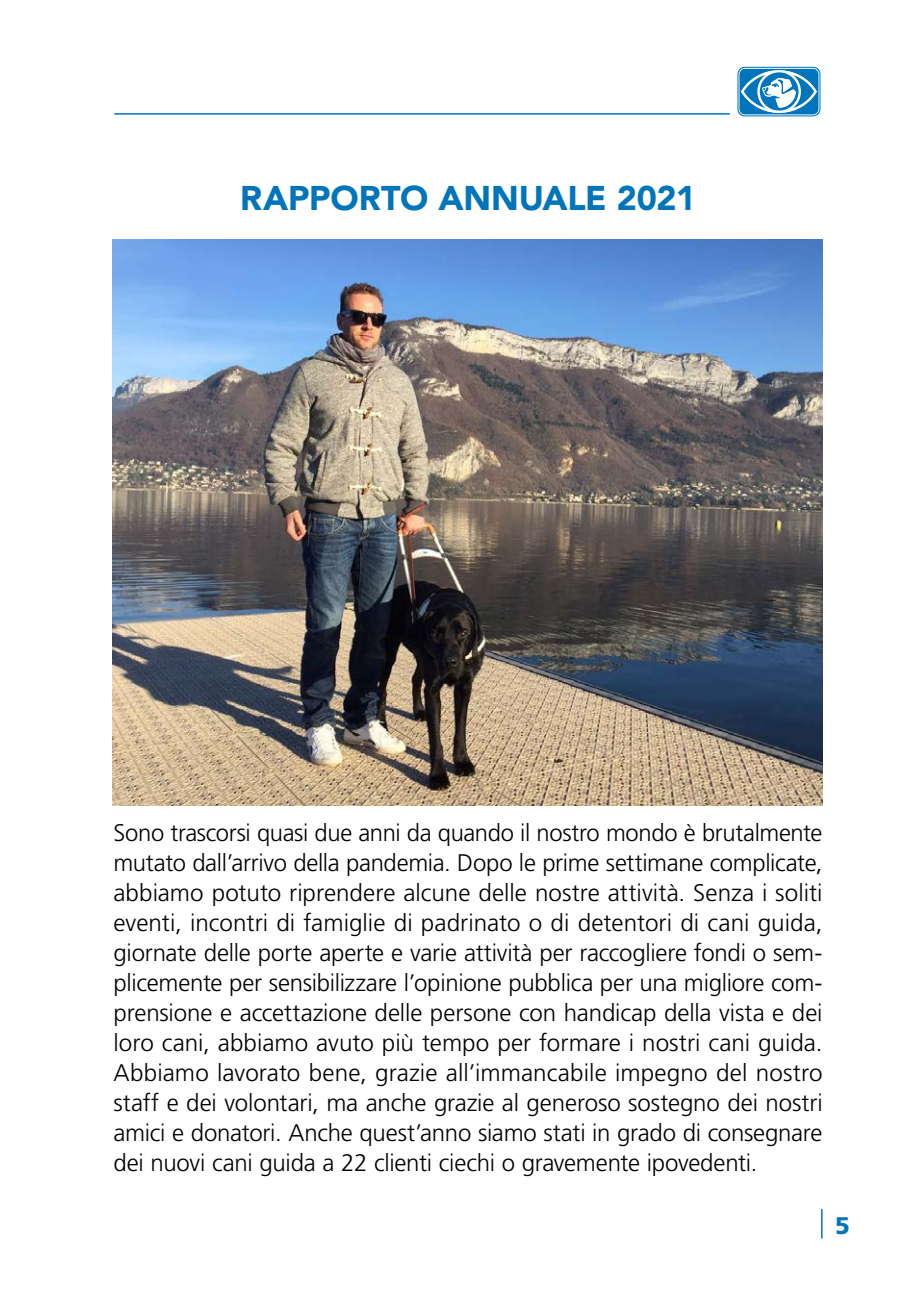
<style>
.page{position:relative;width:919px;height:1299px;background:#fff}
.page>*{position:absolute;margin:0;border:0;box-sizing:border-box;transform-origin:0 0}
.t1{font:900 34px "Avenir";letter-spacing:-.005em;color:#0075bb}
.t2{font:300 24px/30px "Frutiger";letter-spacing:-.015em;color:#000;text-align:justify}
.t3{font:900 24px "Frutiger";color:#0075bb}
</style>
<div class="page">
<hr style="left:821px;top:1208px;width:1px;height:30px;background:#0075bb">
<hr style="left:114px;top:113px;width:615px;height:2px;background:#0075bb">
<svg style="left:738px;top:68px;width:81px;height:47px"></svg>
<div style="left:738px;top:68px;width:81px;height:47px;border:1px solid #fff;border-radius:6px"></div>
<div style="left:737px;top:67px;width:83px;height:49px;border:1px solid #0075bb;border-radius:7px"></div>
<img style="left:112px;top:239px;width:710px;height:566px">
<h1 class="t1" style="left:240px;top:178px;width:457px">RAPPORTO ANNUALE 2021</h1>
<p class="t2" style="left:113px;top:817px;width:710px">Sono trascorsi quasi due anni da quando il nostro mondo è brutalmente mutato dall’arrivo della pandemia. Dopo le prime settimane complicate, abbiamo potuto riprendere alcune delle nostre attività. Senza i soliti eventi, incontri di famiglie di padrinato o di detentori di cani guida, giornate delle porte aperte e varie attività per raccogliere fondi o sem&shy;plicemente per sensibilizzare l’opinione pubblica per una migliore com&shy;prensione e accettazione delle persone con handicap della vista e dei loro cani, abbiamo avuto più tempo per formare i nostri cani guida.<br>Abbiamo lavorato bene, grazie all’immancabile impegno del nostro staff e dei volontari, ma anche grazie al generoso sostegno dei nostri amici e donatori. Anche quest’anno siamo stati in grado di consegnare dei nuovi cani guida a 22 clienti ciechi o gravemente ipovedenti.</p>
<p class="t3" style="left:835px;top:1210px;width:16px">5</p>
</div>
